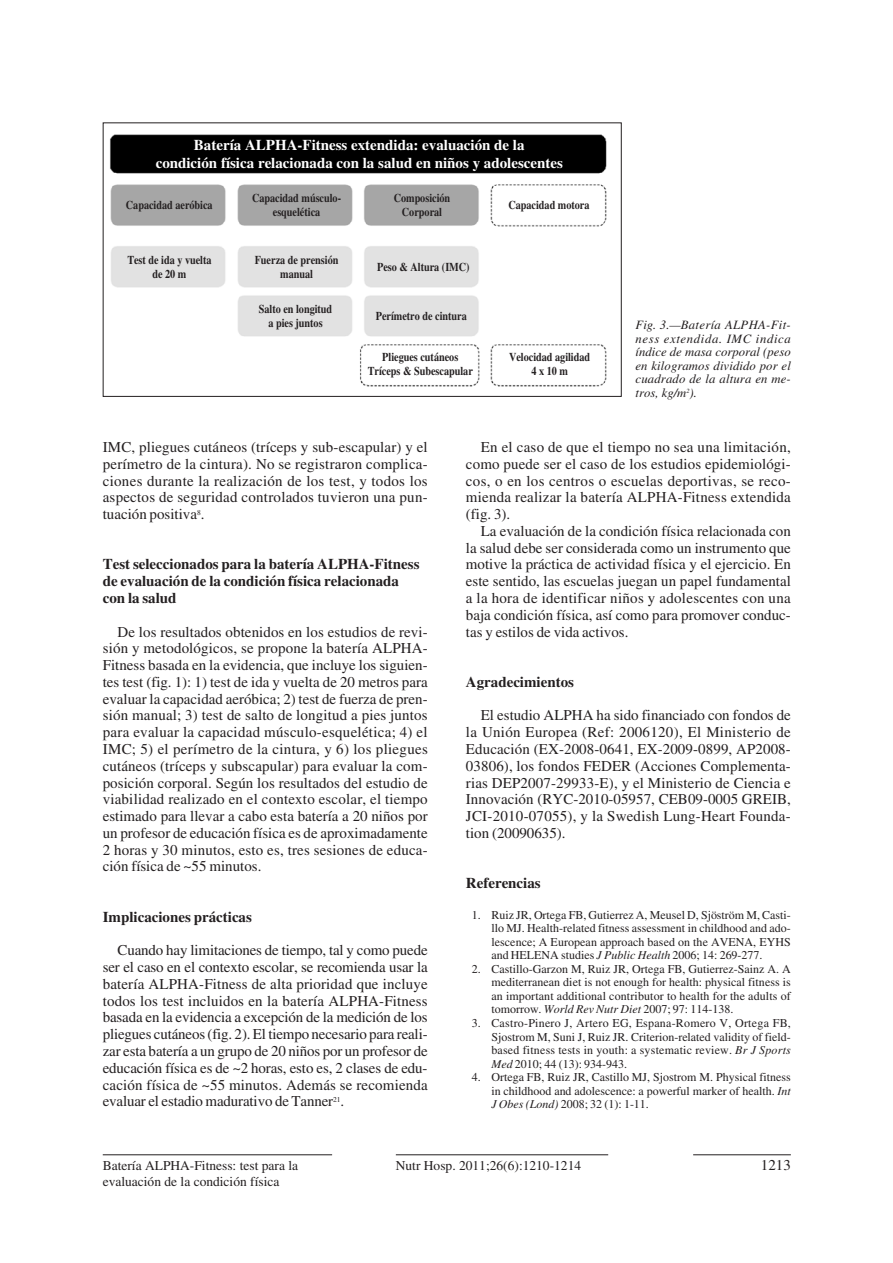
<style>
.page{position:relative;width:893px;height:1263px;background:#fff}
.page>*{position:absolute;margin:0;border:0;box-sizing:border-box;transform-origin:0 0}
.t1{font:15px/16.8px "Times";letter-spacing:.01em;color:#231f20;text-align:justify}
.t2{font:700 15px/16.8px "Times";color:#231f20}
.t3{font:700 15px/18px "Times";color:#fff;text-align:center}
.t4{font:13.5px/16.2px "Times";color:#231f20}
.t5{font:italic 12.75px/13.5px "Times";letter-spacing:.005em;color:#231f20;text-align:justify}
.t6{font:12px/13.5px "Times";color:#231f20;text-align:justify}
.t7{font:700 12px/13.5px "Times";color:#231f20;text-align:center;scale:.85 1}
.s1{font-style:italic}
</style>
<div class="page">
<hr style="left:103px;top:1154px;width:229px;height:1px;background:#231f20">
<hr style="left:693px;top:1154px;width:98px;height:1px;background:#231f20">
<hr style="left:396px;top:1154px;width:212px;height:1px;background:#231f20">
<img style="left:110px;top:134px;width:497px;height:253px">
<div style="left:103px;top:122px;width:519px;height:275px;border:1px solid #231f20"></div>
<p class="t3" style="left:156px;top:137px;width:409px">Batería ALPHA-Fitness extendida: evaluación de la<br>condición física relacionada con la salud en niños y adolescentes</p>
<p class="t7" style="left:126px;top:199px;width:104px">Capacidad aeróbica</p>
<p class="t7" style="left:252px;top:192px;width:106px">Capacidad músculo&shy;esquelética</p>
<p class="t7" style="left:394px;top:193px;width:68px">Composición<br>Corporal</p>
<p class="t7" style="left:508px;top:199px;width:97px">Capacidad motora</p>
<p class="t7" style="left:127px;top:255px;width:101px">Test de ida y vuelta de 20 m</p>
<p class="t7" style="left:255px;top:255px;width:100px">Fuerza de prensión manual</p>
<p class="t7" style="left:377px;top:261px;width:110px">Peso &amp; Altura (IMC)</p>
<p class="t7" style="left:259px;top:303px;width:88px">Salto en longitud a pies juntos</p>
<p class="t7" style="left:376px;top:310px;width:109px">Perímetro de cintura</p>
<p class="t7" style="left:368px;top:351px;width:125px">Pliegues cutáneos<br>Tríceps &amp; Subescapular</p>
<p class="t7" style="left:509px;top:351px;width:97px">Velocidad agilidad<br>4 x 10 m</p>
<p class="t5" style="left:635px;top:320px;width:157px">Fig. 3.—Batería ALPHA-Fit&shy;ness extendida. IMC indica índice de masa corporal (peso en kilogramos dividido por el cuadrado de la altura en me&shy;tros, kg/m<sup>2</sup>).</p>
<p class="t1" style="left:103px;top:440px;width:326px">IMC, pliegues cutáneos (tríceps y sub-escapular) y el perímetro de la cintura). No se registraron complica&shy;ciones durante la realización de los test, y todos los aspectos de seguridad controlados tuvieron una pun&shy;tuación positiva<sup>8</sup>.</p>
<p class="t2" style="left:103px;top:557px;width:318px">Test seleccionados para la batería ALPHA-Fitness de evaluación de la condición física relacionada con la salud</p>
<p class="t1" style="left:103px;top:625px;width:327px;text-indent:15px">De los resultados obtenidos en los estudios de revi&shy;sión y metodológicos, se propone la batería ALPHA-Fitness basada en la evidencia, que incluye los siguien&shy;tes test (fig. 1): 1) test de ida y vuelta de 20 metros para evaluar la capacidad aeróbica; 2) test de fuerza de pren&shy;sión manual; 3) test de salto de longitud a pies juntos para evaluar la capacidad músculo-esquelética; 4) el IMC; 5) el perímetro de la cintura, y 6) los pliegues cutáneos (tríceps y subscapular) para evaluar la com&shy;posición corporal. Según los resultados del estudio de viabilidad realizado en el contexto escolar, el tiempo estimado para llevar a cabo esta batería a 20 niños por un profesor de educación física es de aproximadamente 2 horas y 30 minutos, esto es, tres sesiones de educa&shy;ción física de ~55 minutos.</p>
<p class="t2" style="left:103px;top:910px;width:151px">Implicaciones prácticas</p>
<p class="t1" style="left:103px;top:943px;width:326px;text-indent:15px">Cuando hay limitaciones de tiempo, tal y como puede ser el caso en el contexto escolar, se recomienda usar la batería ALPHA-Fitness de alta prioridad que incluye todos los test incluidos en la batería ALPHA-Fitness basada en la evidencia a excepción de la medición de los pliegues cutáneos (fig. 2). El tiempo necesario para reali&shy;zar esta batería a un grupo de 20 niños por un profesor de educación física es de ~2 horas, esto es, 2 clases de edu&shy;cación física de ~55 minutos. Además se recomienda evaluar el estadio madurativo de Tanner<sup>21</sup>.</p>
<p class="t1" style="left:466px;top:440px;width:326px;text-indent:15px">En el caso de que el tiempo no sea una limitación, como puede ser el caso de los estudios epidemiológi&shy;cos, o en los centros o escuelas deportivas, se reco&shy;mienda realizar la batería ALPHA-Fitness extendida (fig. 3).</p>
<p class="t1" style="left:466px;top:524px;width:326px;text-indent:15px">La evaluación de la condición física relacionada con la salud debe ser considerada como un instrumento que motive la práctica de actividad física y el ejercicio. En este sentido, las escuelas juegan un papel fundamental a la hora de identificar niños y adolescentes con una baja condición física, así como para promover conduc&shy;tas y estilos de vida activos.</p>
<p class="t2" style="left:466px;top:675px;width:110px">Agradecimientos</p>
<p class="t1" style="left:466px;top:708px;width:326px;text-indent:15px">El estudio ALPHA ha sido financiado con fondos de la Unión Europea (Ref: 2006120), El Ministerio de Educación (EX-2008-0641, EX-2009-0899, AP2008- 03806), los fondos FEDER (Acciones Complementa&shy;rias DEP2007-29933-E), y el Ministerio de Ciencia e Innovación (RYC-2010-05957, CEB09-0005 GREIB, JCI-2010-07055), y la Swedish Lung-Heart Founda&shy;tion (20090635).</p>
<p class="t2" style="left:466px;top:876px;width:76px">Referencias</p>
<p class="t6" style="left:491px;top:909px;width:301px;text-indent:-19px">1. Ruiz JR, Ortega FB, Gutierrez A, Meusel D, Sjöström M, Casti&shy;llo MJ. Health-related fitness assessment in childhood and ado&shy;lescence; A European approach based on the AVENA, EYHS and HELENA studies <span class="s1">J Public Health</span> 2006; 14: 269-277.</p>
<p class="t6" style="left:491px;top:963px;width:301px;text-indent:-19px">2. Castillo-Garzon M, Ruiz JR, Ortega FB, Gutierrez-Sainz A. A mediterranean diet is not enough for health: physical fitness is an important additional contributor to health for the adults of tomorrow. <span class="s1">World Rev Nutr Diet</span> 2007; 97: 114-138.</p>
<p class="t6" style="left:491px;top:1017px;width:301px;text-indent:-19px">3. Castro-Pinero J, Artero EG, Espana-Romero V, Ortega FB, Sjostrom M, Suni J, Ruiz JR. Criterion-related validity of field&shy;based fitness tests in youth: a systematic review. <span class="s1">Br J Sports Med</span> 2010; 44 (13): 934-943.</p>
<p class="t6" style="left:491px;top:1072px;width:301px;text-indent:-19px">4. Ortega FB, Ruiz JR, Castillo MJ, Sjostrom M. Physical fitness in childhood and adolescence: a powerful marker of health. <span class="s1">Int J Obes (Lond)</span> 2008; 32 (1): 1-11.</p>
<p class="t4" style="left:103px;top:1159px;width:197px">Batería ALPHA-Fitness: test para la evaluación de la condición física</p>
<p class="t4" style="left:396px;top:1159px;width:187px">Nutr Hosp. 2011;26(6):1210-1214</p>
<p class="t1" style="left:761px;top:1158px;width:31px">1213</p>
</div>
